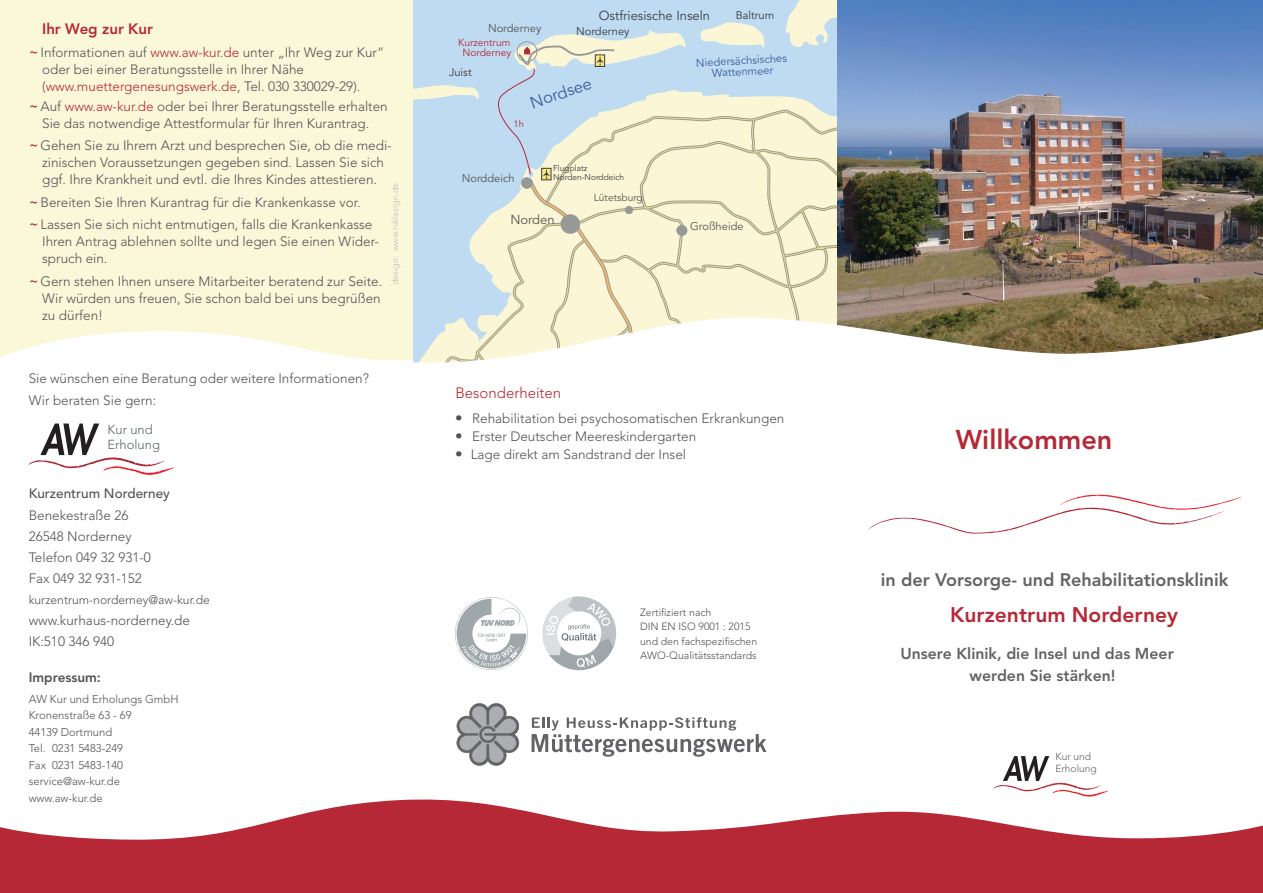
<style>
.page{position:relative;width:1263px;height:893px;background:#fff}
.page>*{position:absolute;margin:0;border:0;box-sizing:border-box;transform-origin:0 0}
.t1{font:800 27px "Avenir LT Std";color:#b72837}
.t2{font:800 21px "Avenir LT Std";color:#b72837}
.t3{font:800 18px "Avenir LT Std";color:#636366}
.t4{font:16.65px "Avenir LT Std";color:#3a609a}
.t5{font:800 15.75px/21.8px "Avenir LT Std";color:#636366}
.t6{font:300 15px "Avenir LT Std";color:#b72837}
.t7{font:800 15px "Avenir LT Std";color:#b72837}
.t8{font:300 13.5px/17.1px "Avenir LT Std";color:#535355}
.t9{font:500 13.5px "Avenir LT Std";color:#535355}
.t10{font:800 13.5px "Avenir LT Std";color:#535355}
.t11{font:13.05px "Avenir LT Std";color:#3b3e42}
.t12{font:300 13.05px/14.7px "Avenir LT Std";color:#5d686b}
.t13{font:13.05px "Avenir LT Std";color:#545655}
.t14{font:300 12.15px "Avenir LT Std";color:#535355}
.t15{font:300 11.25px/16.5px "Avenir LT Std";color:#535355}
.t16{font:11.1px "Avenir LT Std";color:#545655}
.t17{font:11.1px/11.1px "Avenir LT Std";color:#3a609a;text-align:center}
.t18{font:11.1px "Avenir LT Std";color:#3b3e42}
.t19{font:300 10.5px/14.2px "Avenir LT Std";color:#535355}
.t20{font:10.2px/10.2px "Avenir LT Std";color:#b72837;text-align:center}
.t21{font:300 10.2px/11.7px "Avenir LT Std";color:#636366}
.t22{font:10.2px "Avenir LT Std";color:#545655}
.t23{font:9.3px "Avenir LT Std";color:#b72837}
.t24{font:300 9px "Avenir LT Std";color:#bcbdc0}
.t25{font:8.4px/8.4px "Avenir LT Std";color:#3b3e42}
.s1{font-weight:500;font-size:15px;color:#b72837}
.s2{color:#b72837}
.s3{font-family:"Meta Plus Normal";font-weight:400;font-size:15px}
</style>
<div class="page">
<div style="left:0;top:786px;width:1263px;height:107px;background:#b72837"></div>
<svg style="left:0;top:786px;width:1263px;height:54px;fill:#fff"></svg>
<svg style="left:994px;top:756px;width:116px;height:41px"></svg>
<svg style="left:455px;top:597px;width:73px;height:73px"></svg>
<svg style="left:542px;top:596px;width:75px;height:75px"></svg>
<div style="left:0;top:0;width:1263px;height:360px;background:#fbf8da"></div>
<div style="left:413px;top:0;width:425px;height:387px;background:#bedbf2"></div>
<svg style="left:413px;top:85px;width:66px;height:15px"></svg>
<svg style="left:469px;top:211px;width:28px;height:76px"></svg>
<svg style="left:497px;top:0;width:341px;height:315px"></svg>
<img style="left:838px;top:0;width:425px;height:315px">
<svg style="left:0;top:315px;width:1263px;height:72px;fill:#fff"></svg>
<svg style="left:29px;top:423px;width:146px;height:52px"></svg>
<svg style="left:868px;top:495px;width:373px;height:39px"></svg>
<svg style="left:532px;top:717px;width:234px;height:40px"></svg>
<svg style="left:457px;top:703px;width:62px;height:63px"></svg>
<p class="t7" style="left:42px;top:20px;width:112px">Ihr Weg zur Kur</p>
<p class="t8" style="left:42px;top:44px;width:343px;text-indent:-13px"><span class="s1">~</span>Informationen auf <span class="s2">www.aw-kur.de</span> unter „Ihr Weg zur Kur“ oder bei einer Beratungsstelle in Ihrer Nähe (<span class="s2">www.muettergenesungswerk.de</span>, Tel. 030 330029-29).</p>
<p class="t8" style="left:29px;top:98px;width:361px;text-align:center"><span class="s1">~</span>Auf <span class="s2">www.aw-kur.de</span> oder bei Ihrer Beratungsstelle erhalten<br>Sie das notwendige Attestformular für Ihren Kurantrag.</p>
<p class="t8" style="left:29px;top:136px;width:365px;text-align:center"><span class="s1">~</span>Gehen Sie zu Ihrem Arzt und besprechen Sie, ob die medi&shy;zinischen Voraussetzungen gegeben sind. Lassen Sie sich ggf. Ihre Krankheit und evtl. die Ihres Kindes attestieren.</p>
<p class="t8" style="left:29px;top:191px;width:345px;line-height:22.5px"><span class="s1">~</span>Bereiten Sie Ihren Kurantrag für die Krankenkasse vor. <span class="s1">~</span>Lassen Sie sich nicht entmutigen, falls die Krankenkasse</p>
<p class="t8" style="left:42px;top:233px;width:338px">Ihren Antrag ablehnen sollte und legen Sie einen Wider&shy;spruch ein.</p>
<p class="t8" style="left:42px;top:272px;width:342px;text-align:justify;text-indent:-13px"><span class="s1">~</span>Gern stehen Ihnen unsere Mitarbeiter beratend zur Seite.<br>Wir würden uns freuen, Sie schon bald bei uns begrüßen zu dürfen!</p>
<p class="t24" style="left:390px;top:285px;width:104px;rotate:-90deg">design: www.niklasign.de</p>
<p class="t8" style="left:29px;top:368px;width:342px;line-height:21.3px">Sie wünschen eine Beratung oder weitere Informationen?<br>Wir beraten Sie gern:</p>
<p class="t12" style="left:108px;top:422px;width:54px">Kur und<br>Erholung</p>
<p class="t9" style="left:29px;top:485px;width:143px">Kurzentrum Norderney</p>
<p class="t8" style="left:29px;top:505px;width:124px;line-height:21px">Benekestraße 26<br>26548 Norderney<br>Telefon 049 32 931-0<br>Fax 049 32 931-152</p>
<p class="t14" style="left:29px;top:593px;width:183px">kurzentrum-norderney@aw-kur.de</p>
<p class="t8" style="left:29px;top:610px;width:163px;line-height:21px">www.kurhaus-norderney.de<br>IK:510 346 940</p>
<p class="t10" style="left:29px;top:669px;width:74px">Impressum:</p>
<p class="t15" style="left:29px;top:691px;width:151px">AW Kur und Erholungs GmbH<br>Kronenstraße 63 - 69<br>44139 Dortmund<br>Tel. 0231 5483-249<br>Fax 0231 5483-140 service@aw-kur.de www.aw-kur.de</p>
<p class="t16" style="left:488px;top:22px;width:55px">Norderney</p>
<p class="t20" style="left:458px;top:37px;width:55px">Kurzentrum<br>Norderney</p>
<p class="t18" style="left:449px;top:66px;width:24px">Juist</p>
<p class="t18" style="left:736px;top:8px;width:40px">Baltrum</p>
<p class="t17" style="left:696px;top:58px;width:92px;rotate:-3deg">Niedersächsisches<br>Wattenmeer</p>
<p class="t11" style="left:599px;top:8px;width:113px">Ostfriesische Inseln</p>
<p class="t18" style="left:576px;top:24px;width:55px">Norderney</p>
<p class="t4" style="left:527px;top:94px;width:66px;rotate:-19deg">Nordsee</p>
<p class="t23" style="left:513px;top:119px;width:12px">1h</p>
<p class="t16" style="left:462px;top:172px;width:54px">Norddeich</p>
<p class="t25" style="left:553px;top:165px;width:72px">Flugplatz<br>Norden-Norddeich</p>
<p class="t22" style="left:594px;top:191px;width:50px">Lütetsburg</p>
<p class="t13" style="left:510px;top:212px;width:46px">Norden</p>
<p class="t16" style="left:690px;top:220px;width:55px">Großheide</p>
<p class="t6" style="left:455px;top:384px;width:107px">Besonderheiten</p>
<p class="t8" style="left:455px;top:410px;width:331px"><span class="s3">•</span> Rehabilitation bei psychosomatischen Erkrankungen</p>
<p class="t8" style="left:455px;top:428px;width:243px"><span class="s3">•</span> Erster Deutscher Meereskindergarten</p>
<p class="t8" style="left:455px;top:446px;width:233px"><span class="s3">•</span> Lage direkt am Sandstrand der Insel</p>
<p class="t19" style="left:640px;top:605px;width:119px">Zertifiziert nach<br>DIN EN ISO 9001 : 2015 und den fachspezifischen<br>AWO-Qualitätsstandards</p>
<h1 class="t1" style="left:956px;top:424px;width:158px">Willkommen</h1>
<h3 class="t3" style="left:881px;top:569px;width:349px">in der Vorsorge- und Rehabilitationsklinik</h3>
<h2 class="t2" style="left:950px;top:603px;width:229px">Kurzentrum Norderney</h2>
<p class="t5" style="left:969px;top:643px;width:206px;text-indent:-69px">Unsere Klinik, die Insel und das Meer werden Sie stärken!</p>
<p class="t21" style="left:1055px;top:751px;width:43px">Kur und<br>Erholung</p>
</div>
